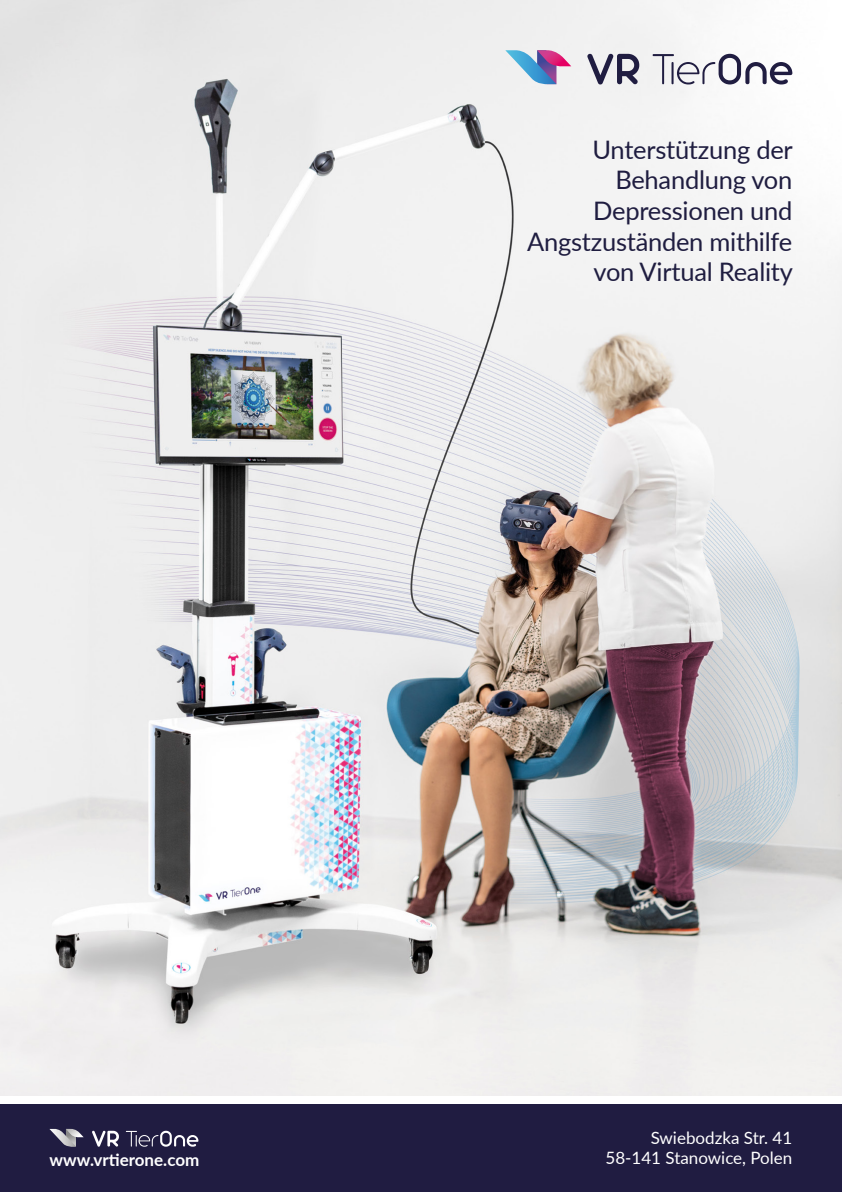
<style>
.page{position:relative;width:842px;height:1192px;background:#fff}
.page>*{position:absolute;margin:0;border:0;box-sizing:border-box;transform-origin:0 0}
.t1{font:25.5px/30.6px "Lato";letter-spacing:-.01em;color:#1f1d40;text-align:right}
.t2{font:17px "Lato";color:#fff}
.t3{font:700 17px "Lato";color:#fff}
</style>
<div class="page">
<img style="left:0;top:0;width:842px;height:1096px">
<div style="left:0;top:1103px;width:842px;height:89px;background:#201c41"></div>
<svg style="left:505px;top:50px;width:66px;height:35px"></svg>
<svg style="left:587px;top:54px;width:52px;height:30px"></svg>
<svg style="left:653px;top:54px;width:139px;height:30px"></svg>
<svg style="left:49px;top:1129px;width:35px;height:18px"></svg>
<svg style="left:92px;top:1131px;width:27px;height:16px"></svg>
<svg style="left:126px;top:1131px;width:72px;height:16px"></svg>
<p class="t1" style="left:527px;top:133px;width:267px">Unterstützung der<br>Behandlung von<br>Depressionen und<br>Angstzuständen mithilfe von Virtual Reality</p>
<p class="t2" style="left:651px;top:1125px;width:143px">Swiebodzka Str. 41</p>
<p class="t3" style="left:49px;top:1147px;width:151px">www.vrtierone.com</p>
<p class="t2" style="left:605px;top:1146px;width:188px">58-141 Stanowice, Polen</p>
</div>
